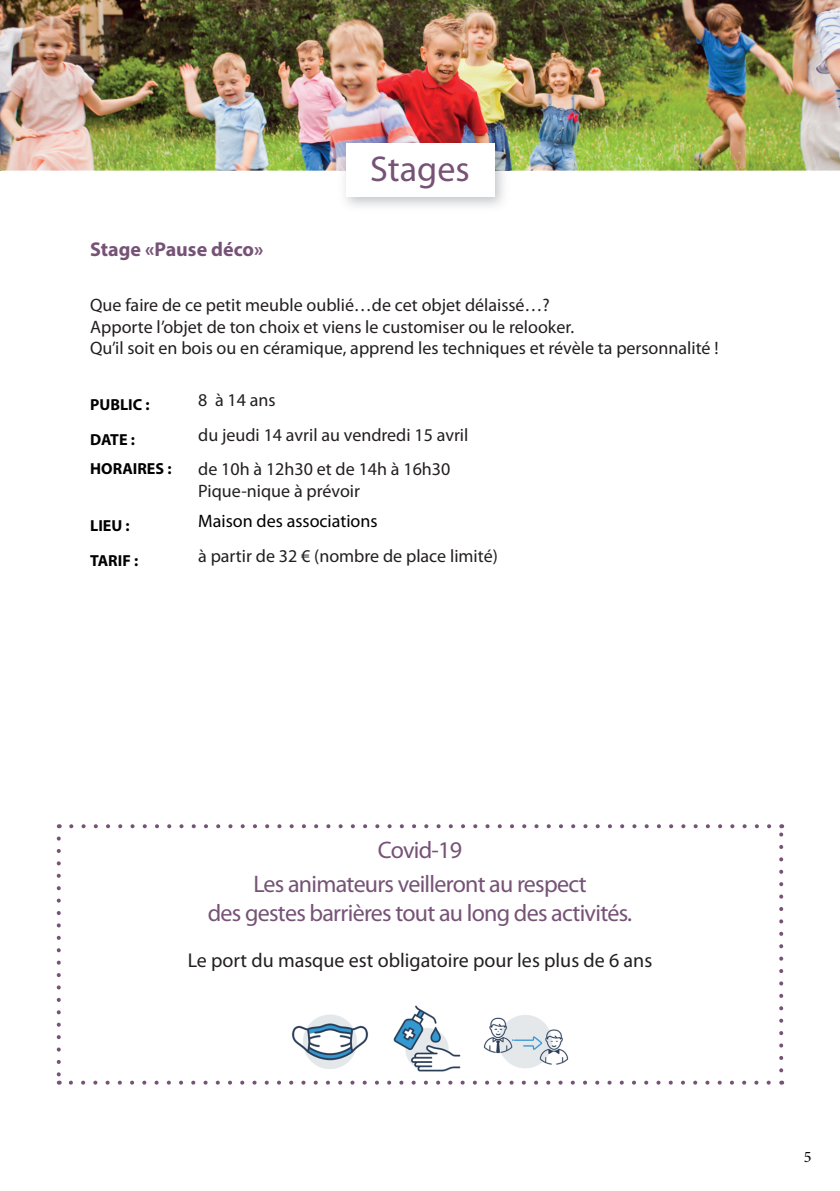
<style>
.page{position:relative;width:840px;height:1191px;background:#fff}
.page>*{position:absolute;margin:0;border:0;box-sizing:border-box;transform-origin:0 0}
.t1{font:36px "Myriad Pro";color:#765376}
.t2{font:24px/34.4px "Myriad Pro";letter-spacing:-.03em;color:#765376;text-align:center}
.t3{font:20px "Myriad Pro";color:#231f20}
.t4{font:700 20px "Myriad Pro";color:#765376}
.t5{font:18px/21.6px "Myriad Pro";color:#231f20}
.t6{font:18px "Myriad Pro";color:#000001}
.t7{font:700 16px "Myriad Pro";color:#000001}
.t8{font:16px "Minion Pro";color:#000}
</style>
<div class="page">
<svg style="left:71px;top:1080px;width:700px;height:4px"></svg>
<svg style="left:57px;top:838px;width:4px;height:246px"></svg>
<svg style="left:779px;top:824px;width:3px;height:246px"></svg>
<svg style="left:59px;top:824px;width:709px;height:4px"></svg>
<img style="left:483px;top:1015px;width:86px;height:54px">
<img style="left:292px;top:1014px;width:76px;height:55px">
<img style="left:393px;top:1005px;width:68px;height:67px">
<img style="left:0;top:0;width:839px;height:171px">
<img style="left:338px;top:136px;width:171px;height:71px">
<div style="left:346px;top:143px;width:148px;height:54px;background:#fff"></div>
<h1 class="t1" style="left:370px;top:150px;width:101px">Stages</h1>
<p class="t4" style="left:90px;top:237px;width:175px">Stage «Pause déco»</p>
<p class="t5" style="left:90px;top:294px;width:629px">Que faire de ce petit meuble oublié…de cet objet délaissé…?<br>Apporte l’objet de ton choix et viens le customiser ou le relooker.<br>Qu’il soit en bois ou en céramique, apprend les techniques et révèle ta personnalité !</p>
<p class="t7" style="left:90px;top:394px;width:61px">PUBLIC :</p>
<p class="t5" style="left:198px;top:390px;width:79px">8 à 14 ans</p>
<p class="t7" style="left:90px;top:429px;width:46px">DATE :</p>
<p class="t5" style="left:198px;top:424px;width:271px">du jeudi 14 avril au vendredi 15 avril</p>
<p class="t7" style="left:90px;top:458px;width:83px">HORAIRES :</p>
<p class="t5" style="left:198px;top:459px;width:253px">de 10h à 12h30 et de 14h à 16h30<br>Pique-nique à prévoir</p>
<p class="t7" style="left:90px;top:515px;width:41px">LIEU :</p>
<p class="t6" style="left:198px;top:511px;width:181px">Maison des associations</p>
<p class="t7" style="left:90px;top:550px;width:49px">TARIF :</p>
<p class="t5" style="left:198px;top:545px;width:301px">à partir de 32 € (nombre de place limité)</p>
<h2 class="t2" style="left:253px;top:833px;width:334px">Covid-19<br>Les animateurs veilleront au respect</h2>
<h2 class="t2" style="left:208px;top:896px;width:425px">des gestes barrières tout au long des activités.</h2>
<p class="t3" style="left:187px;top:949px;width:466px">Le port du masque est obligatoire pour les plus de 6 ans</p>
<p class="t8" style="left:803px;top:1146px;width:9px">5</p>
</div>
